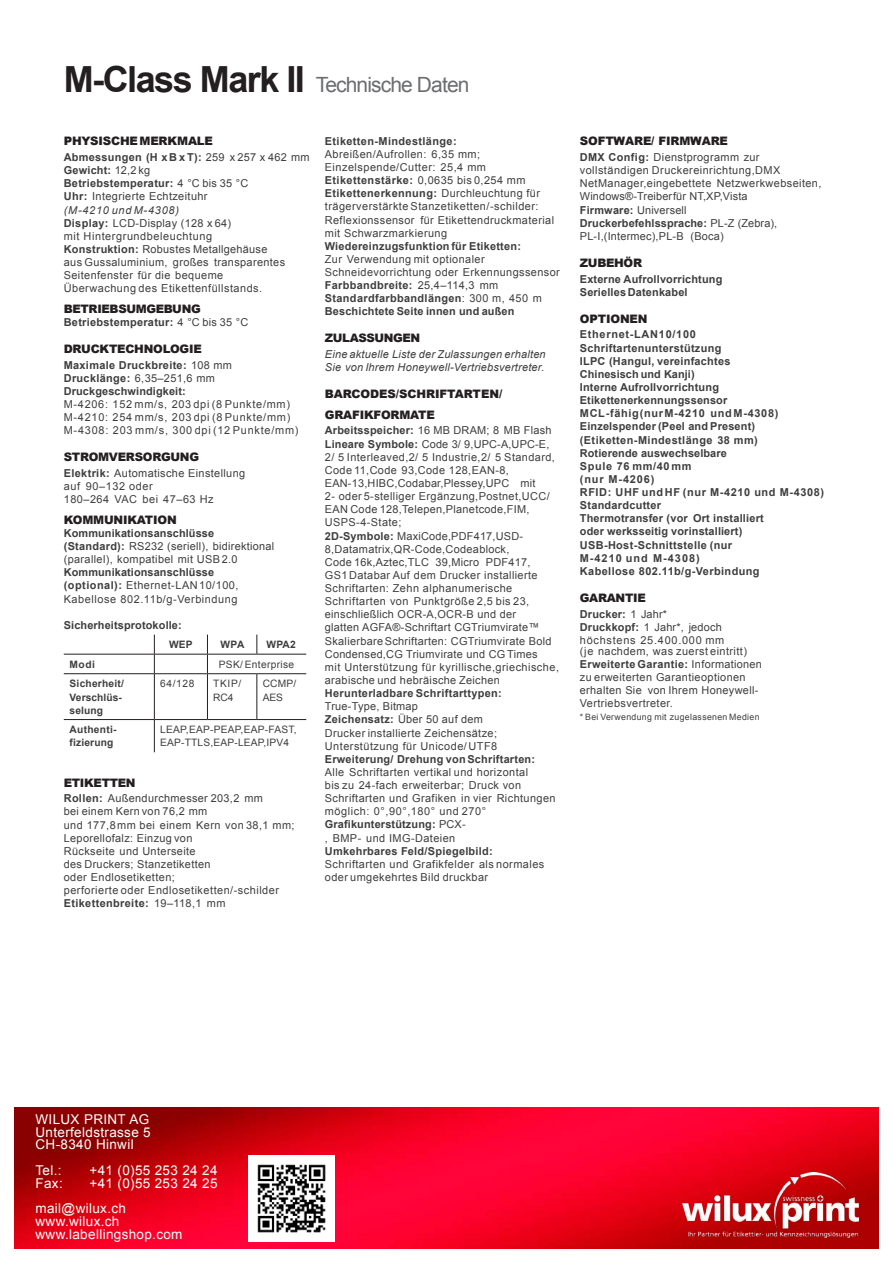
<style>
.page{position:relative;width:893px;height:1263px;background:#fff}
.page>*{position:absolute;margin:0;border:0;box-sizing:border-box;transform-origin:0 0}
.t1{font:21px "Arial";letter-spacing:-.04em;color:#6c6d70}
.t2{font:13.5px/12.8px "Arial";letter-spacing:.025em;color:#fff}
.t3{font:900 11.7px/20.4px "Arial";letter-spacing:-.02em;color:#231f20}
.t4{font:10.95px/13.2px "Arial";letter-spacing:.035em;color:#3e3e3f}
.t5{font:700 10.95px/13.2px "Arial";letter-spacing:.02em;color:#3e3e3f}
.t6{font:10.95px/13.2px "Arial";letter-spacing:.065em;color:#3e3e3f}
.t7{font:italic 10.95px/13.2px "Arial";letter-spacing:.02em;color:#3e3e3f}
.t8{font:10.95px/13.2px "Arial";letter-spacing:.07em;color:#3e3e3f}
.t9{font:10.2px/13px "Arial";letter-spacing:.025em;color:#3e3e3f}
.t10{font:700 10.2px/13px "Arial";letter-spacing:.02em;color:#3e3e3f}
.t11{font:8.7px "Arial";letter-spacing:.04em;color:#3e3e3f}
.s1{font-weight:700;font-size:36px;color:#231f20}
.s2{font-weight:700}
.s3{font-style:italic}
.s4{font-weight:400}
</style>
<div class="page">
<svg style="left:256px;top:634px;width:1px;height:20px"></svg>
<hr style="left:64px;top:654px;width:90px;height:1px;background:#231f20">
<hr style="left:154px;top:654px;width:53px;height:1px;background:#231f20">
<svg style="left:154px;top:634px;width:1px;height:39px"></svg>
<hr style="left:207px;top:654px;width:50px;height:1px;background:#231f20">
<svg style="left:207px;top:634px;width:1px;height:39px"></svg>
<hr style="left:257px;top:654px;width:49px;height:1px;background:#231f20">
<hr style="left:64px;top:673px;width:90px;height:1px;background:#231f20">
<hr style="left:154px;top:673px;width:53px;height:1px;background:#231f20">
<hr style="left:154px;top:674px;width:1px;height:45px;background:#231f20">
<hr style="left:207px;top:673px;width:50px;height:1px;background:#231f20">
<hr style="left:207px;top:674px;width:1px;height:45px;background:#231f20">
<hr style="left:257px;top:673px;width:49px;height:1px;background:#231f20">
<hr style="left:256px;top:674px;width:1px;height:45px;background:#231f20">
<hr style="left:64px;top:719px;width:90px;height:1px;background:#231f20">
<hr style="left:154px;top:719px;width:53px;height:1px;background:#231f20">
<hr style="left:154px;top:720px;width:1px;height:32px;background:#231f20">
<hr style="left:207px;top:719px;width:50px;height:1px;background:#231f20">
<hr style="left:257px;top:719px;width:49px;height:1px;background:#231f20">
<img style="left:14px;top:1107px;width:865px;height:142px">
<img style="left:683px;top:1172px;width:175px;height:65px">
<img style="left:248px;top:1155px;width:87px;height:87px">
<h1 class="t1" style="left:64px;top:77px;width:407px"><span class="s1">M-Class Mark II</span> Technische Daten</h1>
<p class="t3" style="left:64px;top:132px;width:151px">PHYSISCHEMERKMALE</p>
<p class="t4" style="left:64px;top:152px;width:247px"><span class="s2">Abmessungen (H x B x T):</span> 259 x 257 x 462 mm<br><span class="s2">Gewicht:</span> 12,2 kg<br><span class="s2">Betriebstemperatur:</span> 4 °C bis 35 °C<br><span class="s2">Uhr:</span> Integrierte Echtzeituhr<br><span class="s3">(M-4210 und M-4308)<br></span><span class="s2">Display:</span> LCD-Display (128 x 64)<br>mit Hintergrundbeleuchtung<br><span class="s2">Konstruktion:</span> Robustes Metallgehäuse<br>aus Gussaluminium, großes transparentes<br>Seitenfenster für die bequeme<br>Überwachung des Etikettenfüllstands.</p>
<p class="t3" style="left:64px;top:300px;width:138px">BETRIEBSUMGEBUNG</p>
<p class="t5" style="left:64px;top:316px;width:186px">Betriebstemperatur: <span class="s4">4 °C bis 35 °C</span></p>
<p class="t3" style="left:64px;top:340px;width:139px">DRUCKTECHNOLOGIE</p>
<p class="t5" style="left:64px;top:359px;width:170px">Maximale Druckbreite: <span class="s4">108 mm<br></span>Drucklänge: <span class="s4">6,35–251,6 mm<br></span>Druckgeschwindigkeit:</p>
<p class="t6" style="left:64px;top:399px;width:236px">M-4206: 152 mm/s, 203 dpi (8 Punkte/mm)<br>M-4210: 254 mm/s, 203 dpi (8 Punkte/mm)<br>M-4308: 203 mm/s, 300 dpi (12 Punkte/mm)</p>
<p class="t3" style="left:64px;top:448px;width:137px">STROMVERSORGUNG</p>
<p class="t4" style="left:64px;top:468px;width:183px"><span class="s2">Elektrik:</span> Automatische Einstellung auf 90–132 oder<br>180–264 VAC bei 47–63 Hz</p>
<p class="t3" style="left:64px;top:511px;width:114px">KOMMUNIKATION</p>
<p class="t4" style="left:64px;top:527px;width:212px"><span class="s2">Kommunikationsanschlüsse (Standard):</span> RS232 (seriell), bidirektional (parallel), kompatibel mit USB2.0</p>
<p class="t4" style="left:64px;top:567px;width:176px"><span class="s2">Kommunikationsanschlüsse (optional):</span> Ethernet-LAN10/100,<br>Kabellose 802.11b/g-Verbindung</p>
<p class="t5" style="left:64px;top:619px;width:120px">Sicherheitsprotokolle:</p>
<p class="t10" style="left:169px;top:639px;width:25px">WEP</p>
<p class="t10" style="left:220px;top:639px;width:26px">WPA</p>
<p class="t10" style="left:266px;top:639px;width:31px">WPA2</p>
<p class="t10" style="left:70px;top:659px;width:27px">Modi</p>
<p class="t9" style="left:219px;top:659px;width:77px">PSK/ Enterprise</p>
<p class="t10" style="left:70px;top:678px;width:56px">Sicherheit/<br>Verschlüs&shy;selung</p>
<p class="t9" style="left:160px;top:678px;width:36px">64/128</p>
<p class="t9" style="left:213px;top:678px;width:29px">TKIP/<br>RC4</p>
<p class="t9" style="left:263px;top:678px;width:35px">CCMP/<br>AES</p>
<p class="t10" style="left:70px;top:724px;width:48px">Authenti&shy;fizierung</p>
<p class="t9" style="left:160px;top:724px;width:138px">LEAP,EAP-PEAP,EAP-FAST,<br>EAP-TTLS,EAP-LEAP,IPV4</p>
<p class="t3" style="left:64px;top:773px;width:73px">ETIKETTEN</p>
<p class="t4" style="left:64px;top:793px;width:232px"><span class="s2">Rollen:</span> Außendurchmesser 203,2 mm<br>bei einem Kern von 76,2 mm<br>und 177,8mm bei einem Kern von 38,1 mm;<br>Leporellofalz: Einzug von<br>Rückseite und Unterseite<br>des Druckers; Stanzetiketten<br>oder Endlosetiketten;<br>perforierte oder Endlosetiketten/-schilder<br><span class="s2">Etikettenbreite:</span> 19–118,1 mm</p>
<p class="t5" style="left:325px;top:135px;width:133px">Etiketten-Mindestlänge:</p>
<p class="t4" style="left:325px;top:148px;width:231px">Abreißen/Aufrollen: 6,35 mm; Einzelspende/Cutter: 25,4 mm <span class="s2">Etikettenstärke:</span> 0,0635 bis 0,254 mm <span class="s2">Etikettenerkennung:</span> Durchleuchtung für trägerverstärkte Stanzetiketten/-schilder:<br>Reflexionssensor für Etikettendruckmaterial mit Schwarzmarkierung</p>
<p class="t5" style="left:325px;top:240px;width:198px">Wiedereinzugsfunktion für Etiketten:</p>
<p class="t4" style="left:325px;top:253px;width:236px">Zur Verwendung mit optionaler Schneidevorrichtung oder Erkennungssensor <span class="s2">Farbbandbreite:</span> 25,4–114,3 mm <span class="s2">Standardfarbbandlängen</span>: 300 m, 450 m <span class="s2">Beschichtete Seite innen und außen</span></p>
<p class="t3" style="left:325px;top:329px;width:97px">ZULASSUNGEN</p>
<p class="t7" style="left:325px;top:349px;width:222px">Eine aktuelle Liste der Zulassungen erhalten<br>Sie von Ihrem Honeywell-Vertriebsvertreter.</p>
<p class="t3" style="left:325px;top:385px;width:179px">BARCODES/SCHRIFTARTEN/<br>GRAFIKFORMATE</p>
<p class="t4" style="left:325px;top:425px;width:236px"><span class="s2">Arbeitsspeicher:</span> 16 MB DRAM; 8 MB Flash <span class="s2">Lineare Symbole:</span> Code 3/ 9,UPC-A,UPC-E, 2/ 5 Interleaved,2/ 5 Industrie,2/ 5 Standard, Code 11,Code 93,Code 128,EAN-8, EAN-13,HIBC,Codabar,Plessey,UPC mit<br>2- oder 5-stelliger Ergänzung,Postnet,UCC/ EAN Code 128,Telepen,Planetcode,FIM, USPS-4-State;<br><span class="s2">2D-Symbole:</span> MaxiCode,PDF417,USD-8,Datamatrix,QR-Code,Codeablock,<br>Code 16k,Aztec,TLC 39,Micro PDF417,<br>GS1 Databar Auf dem Drucker installierte Schriftarten: Zehn alphanumerische Schriftarten von Punktgröße 2,5 bis 23, einschließlich OCR-A,OCR-B und der<br>glatten AGFA®-Schriftart CGTriumvirate™ SkalierbareSchriftarten: CGTriumvirate Bold Condensed,CG Triumvirate und CG Times<br>mit Unterstützung für kyrillische,griechische, arabische und hebräische Zeichen</p>
<p class="t5" style="left:325px;top:688px;width:179px">Herunterladbare Schriftarttypen:</p>
<p class="t4" style="left:325px;top:701px;width:174px">True-Type, Bitmap<br><span class="s2">Zeichensatz:</span> Über 50 auf dem<br>Drucker installierte Zeichensätze;<br>Unterstützung für Unicode/UTF8</p>
<p class="t5" style="left:325px;top:753px;width:212px">Erweiterung/ Drehung vonSchriftarten:</p>
<p class="t4" style="left:325px;top:766px;width:232px">Alle Schriftarten vertikal und horizontal<br>bis zu 24-fach erweiterbar; Druck von Schriftarten und Grafiken in vier Richtungen möglich: 0°,90°,180° und 270° <span class="s2">Grafikunterstützung:</span> PCX-<br>, BMP- und IMG-Dateien</p>
<p class="t5" style="left:325px;top:845px;width:169px">Umkehrbares Feld/Spiegelbild:</p>
<p class="t4" style="left:325px;top:858px;width:221px">Schriftarten und Grafikfelder als normales oder umgekehrtes Bild druckbar</p>
<p class="t3" style="left:580px;top:132px;width:150px">SOFTWARE/ FIRMWARE</p>
<p class="t4" style="left:580px;top:152px;width:243px"><span class="s2">DMX Config:</span> Dienstprogramm zur vollständigen Druckereinrichtung,DMX NetManager,eingebettete Netzwerkwebseiten, Windows®-Treiberfür NT,XP,Vista<br><span class="s2">Firmware:</span> Universell<br><span class="s2">Druckerbefehlssprache:</span> PL-Z (Zebra), PL-I,(Intermec),PL-B (Boca)</p>
<p class="t3" style="left:580px;top:254px;width:64px">ZUBEHÖR</p>
<p class="t5" style="left:580px;top:273px;width:144px">Externe Aufrollvorrichtung<br>Serielles Datenkabel</p>
<p class="t3" style="left:580px;top:310px;width:69px">OPTIONEN</p>
<p class="t5" style="left:580px;top:329px;width:246px">Ethernet-LAN10/100<br>Schriftartenunterstützung<br>ILPC (Hangul, vereinfachtes<br>Chinesisch und Kanji)<br>Interne Aufrollvorrichtung<br>Etikettenerkennungssensor<br>MCL-fähig(nurM-4210 undM-4308)<br>Einzelspender (Peel and Present) (Etiketten-Mindestlänge 38 mm)<br>Rotierende auswechselbare<br>Spule 76 mm/40 mm<br>(nur M-4206)<br>RFID: UHF und HF (nur M-4210 und M-4308)<br>Standardcutter<br>Thermotransfer (vor Ort installiert<br>oder werksseitig vorinstalliert)<br>USB-Host-Schnittstelle (nur<br>M-4210 und M-4308)<br>Kabellose 802.11b/g-Verbindung</p>
<p class="t3" style="left:580px;top:589px;width:67px">GARANTIE</p>
<p class="t8" style="left:580px;top:608px;width:146px"><span class="s2">Drucker:</span> 1 Jahr*<br><span class="s2">Druckkopf:</span> 1 Jahr*, jedoch höchstens 25.400.000 mm</p>
<p class="t4" style="left:580px;top:645px;width:184px">(je nachdem, was zuerst eintritt)<br><span class="s2">Erweiterte Garantie:</span> Informationen zu erweiterten Garantieoptionen erhalten Sie von Ihrem Honeywell-<br>Vertriebsvertreter.</p>
<p class="t11" style="left:580px;top:714px;width:181px">* Bei Verwendung mit zugelassenen Medien</p>
<p class="t2" style="left:36px;top:1114px;width:117px;text-align:justify">WILUX PRINT AG Unterfeldstrasse 5<br>CH-8340 Hinwil</p>
<p class="t2" style="left:36px;top:1165px;width:28px">Tel.:</p>
<p class="t2" style="left:90px;top:1165px;width:129px">+41 (0)55 253 24 24</p>
<p class="t2" style="left:36px;top:1178px;width:29px">Fax:</p>
<p class="t2" style="left:36px;top:1171px;width:183px;line-height:25.5px;text-indent:54px">+41 (0)55 253 24 25 mail@wilux.ch</p>
<p class="t2" style="left:36px;top:1216px;width:148px">www.wilux.ch www.labellingshop.com</p>
</div>
